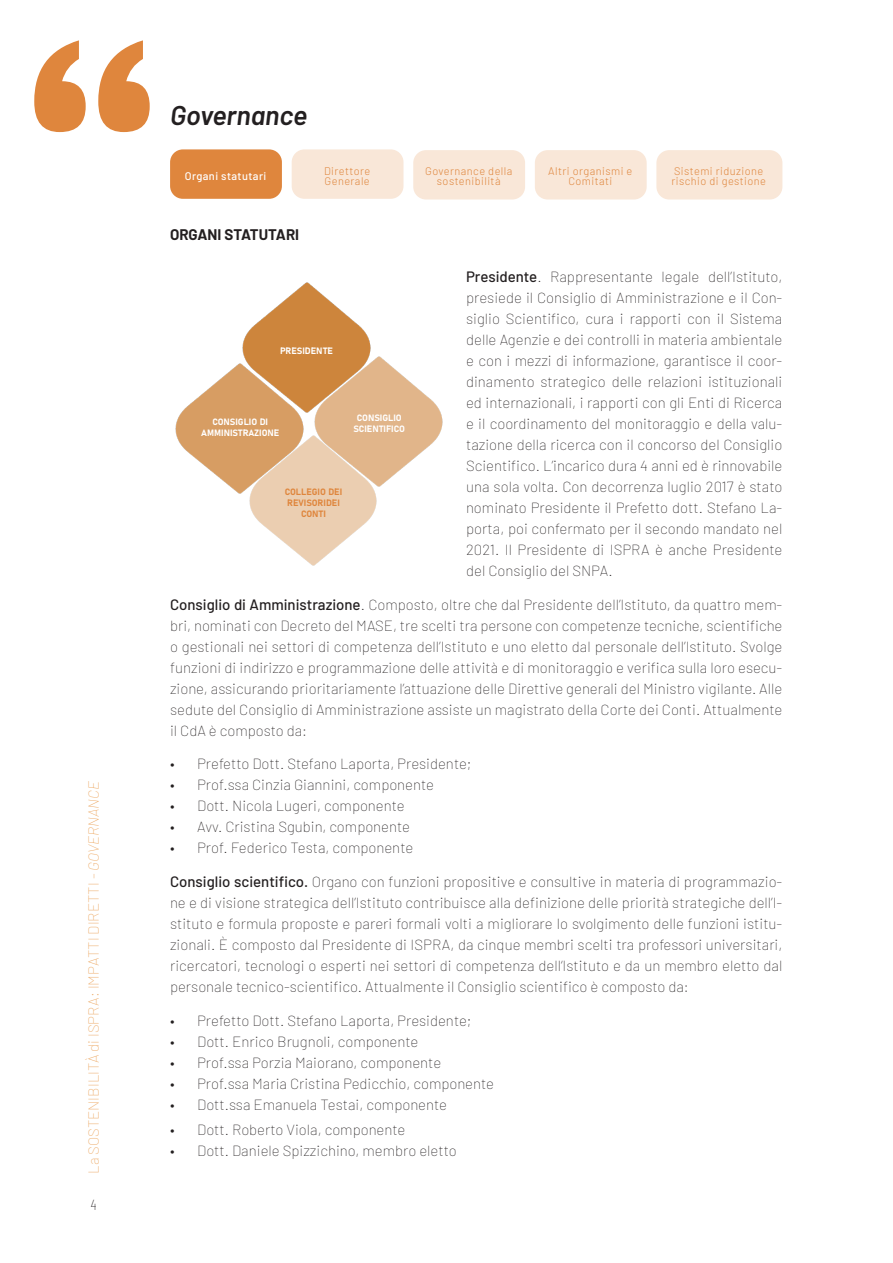
<style>
.page{position:relative;width:893px;height:1263px;background:#fff}
.page>*{position:absolute;margin:0;border:0;box-sizing:border-box;transform-origin:0 0}
.t1{font:700 300px "Britannic";color:#df863d}
.Titolo1{font:italic 600 27px "Barlow";color:#231f20}
.t2{font:100 15px/21px "Barlow";color:#231f20;text-align:justify}
.t3{font:100 15px "Barlow";color:#eca65f}
.Titolo2{font:700 15px "Barlow";color:#231f20}
.t4{font:100 15px "Barlow Condensed";color:#231f20}
.Box_celeste{font:300 10.95px/10.2px "Barlow";letter-spacing:.04em;color:#df863d}
.Box_celeste-2{font:500 10.95px "Barlow";letter-spacing:.04em;color:#fff}
.t5{font:9.15px/10.9px "Bahnschrift";color:#fff;text-align:center}
.t6{font:9.15px/10.9px "Bahnschrift";color:#df863d;text-align:center}
.s1{font-style:italic}
.s2{font-weight:500}
</style>
<div class="page">
<div style="left:170px;top:149px;width:112px;height:50px;background:#df863d;border-radius:13px"></div>
<div style="left:292px;top:149px;width:111px;height:50px;background:#f9e7d8;border-radius:13px"></div>
<div style="left:413px;top:150px;width:112px;height:50px;background:#f9e7d8;border-radius:13px"></div>
<div style="left:535px;top:150px;width:112px;height:50px;background:#f9e7d8;border-radius:13px"></div>
<div style="left:656px;top:150px;width:126px;height:50px;background:#f9e7d8;border-radius:13px"></div>
<img style="left:242px;top:282px;width:129px;height:131px">
<img style="left:249px;top:438px;width:128px;height:128px">
<img style="left:175px;top:358px;width:131px;height:144px">
<img style="left:310px;top:351px;width:133px;height:143px">
<h1 class="t1" style="left:20px;top:-25px;width:145px">“</h1>
<p class="t3" style="left:83px;top:1174px;width:394px;rotate:-90deg">La SOSTENIBILITÀ di ISPRA: IMPATTI DIRETTI - <span class="s1">GOVERNANCE</span></p>
<p class="t4" style="left:91px;top:1194px;width:7px">4</p>
<p class="Titolo1" style="left:170px;top:95px;width:139px">Governance</p>
<p class="Box_celeste-2" style="left:185px;top:168px;width:83px">Organi statutari</p>
<p class="Box_celeste" style="left:324px;top:165px;width:48px">Direttore<br>Generale</p>
<p class="Box_celeste" style="left:425px;top:165px;width:89px;text-align:center">Governance della sostenibilità</p>
<p class="Box_celeste" style="left:548px;top:165px;width:86px;text-align:center">Altri organismi e<br>Comitati</p>
<p class="Box_celeste" style="left:671px;top:165px;width:96px">Sistemi riduzione rischio di gestione</p>
<p class="Titolo2" style="left:170px;top:223px;width:131px">ORGANI STATUTARI</p>
<p class="t2" style="left:466px;top:265px;width:318px"><span class="s2">Presidente</span>. Rappresentante legale dell’Istituto, presiede il Consiglio di Amministrazione e il Con&shy;siglio Scientifico, cura i rapporti con il Sistema delle Agenzie e dei controlli in materia ambientale e con i mezzi di informazione, garantisce il coor&shy;dinamento strategico delle relazioni istituzionali ed internazionali, i rapporti con gli Enti di Ricerca e il coordinamento del monitoraggio e della valu&shy;tazione della ricerca con il concorso del Consiglio Scientifico. L’incarico dura 4 anni ed è rinnovabile una sola volta. Con decorrenza luglio 2017 è stato nominato Presidente il Prefetto dott. Stefano La&shy;porta, poi confermato per il secondo mandato nel 2021. Il Presidente di ISPRA è anche Presidente del Consiglio del SNPA.</p>
<p class="t2" style="left:170px;top:593px;width:614px"><span class="s2">Consiglio di Amministrazione</span>. Composto, oltre che dal Presidente dell’Istituto, da quattro mem&shy;bri, nominati con Decreto del MASE, tre scelti tra persone con competenze tecniche, scientifiche o gestionali nei settori di competenza dell’Istituto e uno eletto dal personale dell’Istituto. Svolge funzioni di indirizzo e programmazione delle attività e di monitoraggio e verifica sulla loro esecu&shy;zione, assicurando prioritariamente l’attuazione delle Direttive generali del Ministro vigilante. Alle sedute del Consiglio di Amministrazione assiste un magistrato della Corte dei Conti. Attualmente il CdA è composto da:</p>
<p class="t2" style="left:170px;top:752px;width:303px">• Prefetto Dott. Stefano Laporta, Presidente;</p>
<p class="t2" style="left:170px;top:773px;width:265px">• Prof.ssa Cinzia Giannini, componente</p>
<p class="t2" style="left:170px;top:794px;width:236px">• Dott. Nicola Lugeri, componente</p>
<p class="t2" style="left:170px;top:815px;width:241px">• Avv. Cristina Sgubin, componente</p>
<p class="t2" style="left:170px;top:836px;width:245px">• Prof. Federico Testa, componente</p>
<p class="t2" style="left:170px;top:870px;width:614px"><span class="s2">Consiglio scientifico.</span> Organo con funzioni propositive e consultive in materia di programmazio&shy;ne e di visione strategica dell’Istituto contribuisce alla definizione delle priorità strategiche dell’I&shy;stituto e formula proposte e pareri formali volti a migliorare lo svolgimento delle funzioni istitu&shy;zionali. È composto dal Presidente di ISPRA, da cinque membri scelti tra professori universitari, ricercatori, tecnologi o esperti nei settori di competenza dell‘Istituto e da un membro eletto dal personale tecnico-scientifico. Attualmente il Consiglio scientifico è composto da:</p>
<p class="t2" style="left:170px;top:1009px;width:303px">• Prefetto Dott. Stefano Laporta, Presidente;</p>
<p class="t2" style="left:170px;top:1030px;width:250px">• Dott. Enrico Brugnoli, componente</p>
<p class="t2" style="left:170px;top:1051px;width:273px">• Prof.ssa Porzia Maiorano, componente</p>
<p class="t2" style="left:170px;top:1072px;width:326px">• Prof.ssa Maria Cristina Pedicchio, componente</p>
<p class="t2" style="left:170px;top:1093px;width:278px">• Dott.ssa Emanuela Testai, componente</p>
<p class="t2" style="left:170px;top:1118px;width:237px">• Dott. Roberto Viola, componente</p>
<p class="t2" style="left:170px;top:1139px;width:288px">• Dott. Daniele Spizzichino, membro eletto</p>
<p class="t5" style="left:280px;top:345px;width:54px">PRESIDENTE</p>
<p class="t5" style="left:353px;top:411px;width:53px">CONSIGLIO<br>SCIENTIFICO</p>
<p class="t5" style="left:201px;top:416px;width:79px">CONSIGLIO DI<br>AMMINISTRAZIONE</p>
<p class="t6" style="left:285px;top:486px;width:59px">COLLEGIO DEI<br>REVISORIDEI<br>CONTI</p>
</div>
